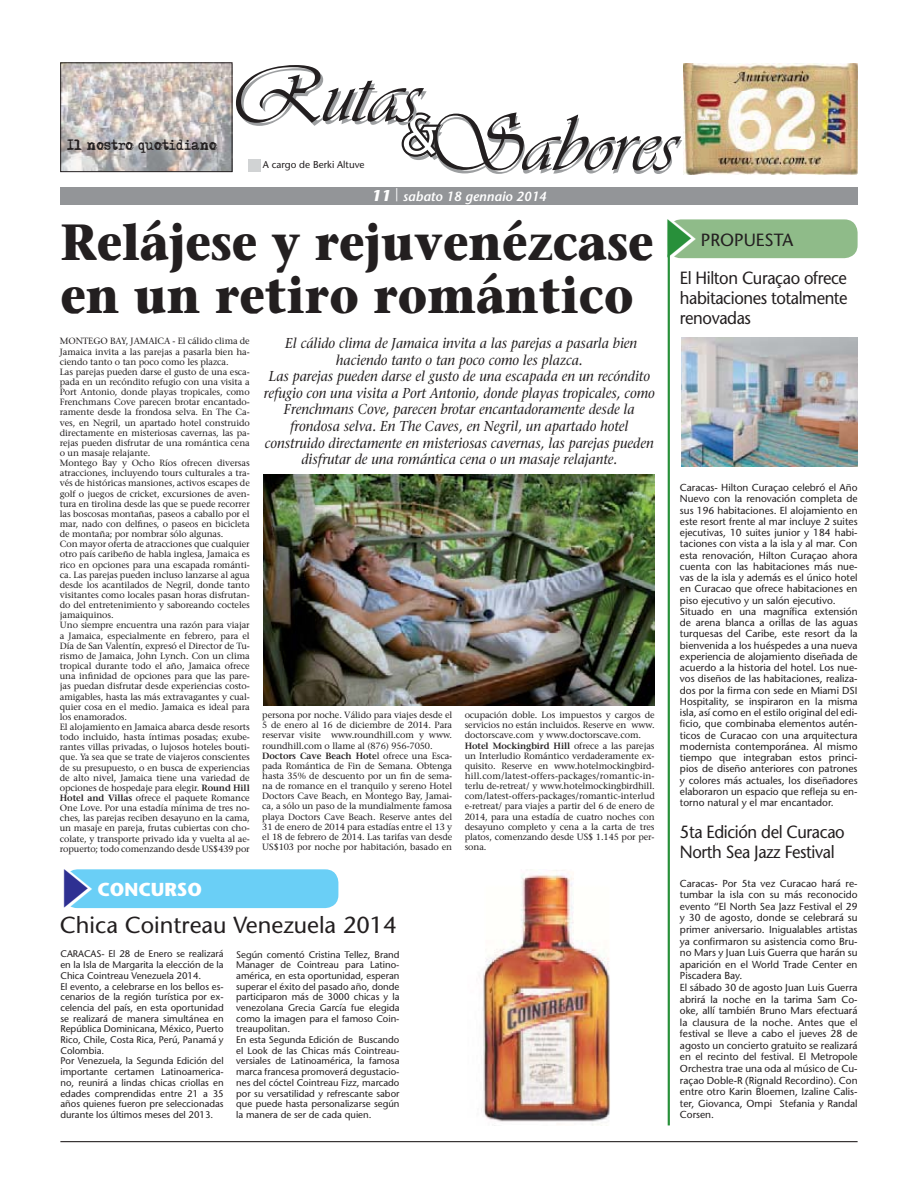
<style>
.page{position:relative;width:918px;height:1188px;background:#fff}
.page>*{position:absolute;margin:0;border:0;box-sizing:border-box;transform-origin:0 0}
.t1{font:82.65px "Vivaldii";color:#231f20}
.t2{font:italic 55.2px "Stone Sans";color:#9d9fa1}
.t3{font:700 50.7px/52.9px "Stone Serif";color:#231f20;scale:.9 1}
.t4{font:23.1px "Stone Sans";color:#231f20}
.t5{font:700 18.75px "Stone Sans";color:#fff}
.t6{font:17.7px/19.8px "Stone Sans";letter-spacing:-.025em;color:#231f20;text-align:justify;scale:.94 1}
.t7{font:17.7px "Stone Sans";color:#231f20}
.t8{font:italic 14.4px/16.5px "Stone Serif";color:#231f20;text-align:center;scale:.93 1}
.t9{font:italic 600 13.2px "Stone Sans";color:#fff}
.t10{font:13.2px "Adler";letter-spacing:-.01em;color:#231f20;scale:.9 1}
.t11{font:10.2px/11.2px "Stone Sans";color:#231f20}
.t12{font:9.9px "Stone Sans";color:#231f20}
.t13{font:9.6px/10.6px "Stone Sans";color:#231f20}
.t14{font:9px/10.2px "Stone Serif";letter-spacing:-.01em;color:#231f20}
.s1{font-weight:700;font-size:15.45px}
.s2{font-weight:600}
</style>
<div class="page">
<svg style="left:401px;top:112px;width:43px;height:46px"></svg>
<hr style="left:60px;top:1141px;width:798px;height:1px;background:#231f20">
<div style="left:60px;top:187px;width:798px;height:18px;background:#939598"></div>
<img style="left:62px;top:65px;width:168px;height:105px">
<div style="left:60px;top:63px;width:172px;height:109px;border:1px solid #231f20"></div>
<img style="left:684px;top:63px;width:174px;height:112px">
<div style="left:248px;top:159px;width:13px;height:13px;background:#d1d3d4"></div>
<div style="left:668px;top:219px;width:190px;height:39px;background:#8fbb89;border-radius:13px"></div>
<div style="left:64px;top:869px;width:274px;height:39px;background:#6acff6;border-radius:13px"></div>
<hr style="left:668px;top:255px;width:2px;height:870px;background:#28903a">
<img style="left:681px;top:338px;width:177px;height:129px">
<img style="left:263px;top:475px;width:392px;height:230px">
<img style="left:483px;top:870px;width:127px;height:255px">
<svg style="left:667px;top:219px;width:29px;height:43px"></svg>
<svg style="left:64px;top:869px;width:28px;height:40px"></svg>
<h3 class="t10" style="left:67px;top:138px;width:168px">Il nostro quotidiano</h3>
<h1 class="t1" style="left:229px;top:45px;width:190px">Rutas</h1>
<h1 class="t1" style="left:423px;top:93px;width:253px">Sabores</h1>
<h2 class="t2" style="left:401px;top:119px;width:42px">&amp;</h2>
<h3 class="t9" style="left:371px;top:191px;width:177px"><span class="s1">11</span> <sup>|</sup> sabato 18 gennaio 2014</h3>
<p class="t12" style="left:263px;top:161px;width:103px">A cargo de Berki Altuve</p>
<h3 class="t3" style="left:60px;top:221px;width:661px">Relájese y rejuvenézcase en un retiro romántico</h3>
<p class="t8" style="left:264px;top:337px;width:422px">El cálido clima de Jamaica invita a las parejas a pasarla bien haciendo tanto o tan poco como les plazca.<br>Las parejas pueden darse el gusto de una escapada en un recóndito refugio con una visita a Port Antonio, donde playas tropicales, como Frenchmans Cove, parecen brotar encantadoramente desde la frondosa selva. En The Caves, en Negril, un apartado hotel construido directamente en misteriosas cavernas, las parejas pueden disfrutar de una romántica cena o un masaje relajante.</p>
<p class="t14" style="left:60px;top:337px;width:191px">MONTEGO BAY, JAMAICA - El cálido clima de Jamaica invita a las parejas a pasarla bien ha&shy;ciendo tanto o tan poco como les plazca.<br>Las parejas pueden darse el gusto de una esca&shy;pada en un recóndito refugio con una visita a Port Antonio, donde playas tropicales, como Frenchmans Cove parecen brotar encantado&shy;ramente desde la frondosa selva. En The Ca&shy;ves, en Negril, un apartado hotel construido directamente en misteriosas cavernas, las pa&shy;rejas pueden disfrutar de una romántica cena o un masaje relajante.<br>Montego Bay y Ocho Ríos ofrecen diversas atracciones, incluyendo tours culturales a tra&shy;vés de históricas mansiones, activos escapes de golf o juegos de cricket, excursiones de aven&shy;tura en tirolina desde las que se puede recorrer las boscosas montañas, paseos a caballo por el mar, nado con delfines, o paseos en bicicleta de montaña; por nombrar sólo algunas.<br>Con mayor oferta de atracciones que cualquier otro país caribeño de habla inglesa, Jamaica es rico en opciones para una escapada románti&shy;ca. Las parejas pueden incluso lanzarse al agua desde los acantilados de Negril, donde tanto visitantes como locales pasan horas disfrutan&shy;do del entretenimiento y saboreando cocteles jamaiquinos.<br>Uno siempre encuentra una razón para viajar a Jamaica, especialmente en febrero, para el Día de San Valentín, expresó el Director de Tu&shy;rismo de Jamaica, John Lynch. Con un clima tropical durante todo el año, Jamaica ofrece una infinidad de opciones para que las pare&shy;jas puedan disfrutar desde experiencias costo&shy;amigables, hasta las más extravagantes y cual&shy;quier cosa en el medio. Jamaica es ideal para los enamorados.<br>El alojamiento en Jamaica abarca desde resorts todo incluido, hasta íntimas posadas; exube&shy;rantes villas privadas, o lujosos hoteles bouti&shy;que. Ya sea que se trate de viajeros conscientes de su presupuesto, o en busca de experiencias de alto nivel, Jamaica tiene una variedad de opciones de hospedaje para elegir. <span class="s2">Round Hill Hotel and Villas</span> ofrece el paquete Romance One Love. Por una estadía mínima de tres no&shy;ches, las parejas reciben desayuno en la cama, un masaje en pareja, frutas cubiertas con cho&shy;colate, y transporte privado ida y vuelta al ae&shy;ropuerto; todo comenzando desde US$439 por</p>
<p class="t14" style="left:262px;top:711px;width:191px">persona por noche. Válido para viajes desde el 5 de enero al 16 de diciembre de 2014. Para reservar visite www.roundhill.com y www. roundhill.com o llame al (876) 956-7050.<br><span class="s2">Doctors Cave Beach Hote</span>l ofrece una Esca&shy;pada Romántica de Fin de Semana. Obtenga hasta 35% de descuento por un fin de sema&shy;na de romance en el tranquilo y sereno Hotel Doctors Cave Beach, en Montego Bay, Jamai&shy;ca, a sólo un paso de la mundialmente famosa playa Doctors Cave Beach. Reserve antes del 31 de enero de 2014 para estadías entre el 13 y el 18 de febrero de 2014. Las tarifas van desde US$103 por noche por habitación, basado en</p>
<p class="t14" style="left:465px;top:711px;width:192px">ocupación doble. Los impuestos y cargos de servicios no están incluidos. Reserve en www. doctorscave.com y www.doctorscave.com.<br><span class="s2">Hotel Mockingbird Hill</span> ofrece a las parejas un Interludio Romántico verdaderamente ex&shy;quisito. Reserve en www.hotelmockingbird&shy;hill.com/latest-offers-packages/romantic-in&shy;terlu de-retreat/ y www.hotelmockingbirdhill. com/latest-offers-packages/romantic-interlud e-retreat/ para viajes a partir del 6 de enero de 2014, para una estadía de cuatro noches con desayuno completo y cena a la carta de tres platos, comenzando desde US$ 1.145 por per&shy;sona.</p>
<h3 class="t5" style="left:97px;top:882px;width:106px">CONCURSO</h3>
<h3 class="t4" style="left:60px;top:916px;width:338px">Chica Cointreau Venezuela 2014</h3>
<p class="t13" style="left:60px;top:950px;width:165px">CARACAS- El 28 de Enero se realizará en la Isla de Margarita la elección de la Chica Cointreau Venezuela 2014.<br>El evento, a celebrarse en los bellos es&shy;cenarios de la región turística por ex&shy;celencia del país, en esta oportunidad se realizará de manera simultánea en República Dominicana, México, Puerto Rico, Chile, Costa Rica, Perú, Panamá y Colombia.<br>Por Venezuela, la Segunda Edición del importante certamen Latinoamerica&shy;no, reunirá a lindas chicas criollas en edades comprendidas entre 21 a 35 años quienes fueron pre seleccionadas durante los últimos meses del 2013.</p>
<p class="t13" style="left:236px;top:950px;width:165px">Según comentó Cristina Tellez, Brand Manager de Cointreau para Latino&shy;américa, en esta oportunidad, esperan superar el éxito del pasado año, donde participaron más de 3000 chicas y la venezolana Grecia García fue elegida como la imagen para el famoso Coin&shy;treaupolitan.<br>En esta Segunda Edición de Buscando el Look de las Chicas más Cointreau&shy;versiales de Latinoamérica, la famosa marca francesa promoverá degustacio&shy;nes del cóctel Cointreau Fizz, marcado por su versatilidad y refrescante sabor que puede hasta personalizarse según la manera de ser de cada quien.</p>
<h3 class="t7" style="left:701px;top:233px;width:94px">PROPUESTA</h3>
<h3 class="t6" style="left:680px;top:270px;width:180px">El Hilton Curaçao ofrece habitaciones totalmente renovadas</h3>
<p class="t11" style="left:680px;top:483px;width:179px">Caracas- Hilton Curaçao celebró el Año Nuevo con la renovación completa de sus 196 habitaciones. El alojamiento en este resort frente al mar incluye 2 suites ejecutivas, 10 suites junior y 184 habi&shy;taciones con vista a la isla y al mar. Con esta renovación, Hilton Curaçao ahora cuenta con las habitaciones más nue&shy;vas de la isla y además es el único hotel en Curacao que ofrece habitaciones en piso ejecutivo y un salón ejecutivo.<br>Situado en una magnífica extensión de arena blanca a orillas de las aguas turquesas del Caribe, este resort da la bienvenida a los huéspedes a una nueva experiencia de alojamiento diseñada de acuerdo a la historia del hotel. Los nue&shy;vos diseños de las habitaciones, realiza&shy;dos por la firma con sede en Miami DSI Hospitality, se inspiraron en la misma isla, así como en el estilo original del edi&shy;ficio, que combinaba elementos autén&shy;ticos de Curacao con una arquitectura modernista contemporánea. Al mismo tiempo que integraban estos princi&shy;pios de diseño anteriores con patrones y colores más actuales, los diseñadores elaboraron un espacio que refleja su en&shy;torno natural y el mar encantador.</p>
<h3 class="t6" style="left:680px;top:824px;width:177px">5ta Edición del Curacao<br>North Sea Jazz Festival</h3>
<p class="t11" style="left:680px;top:878px;width:179px">Caracas- Por 5ta vez Curacao hará re&shy;tumbar la isla con su más reconocido evento “El North Sea Jazz Festival el 29 y 30 de agosto, donde se celebrará su primer aniversario. Inigualables artistas ya confirmaron su asistencia como Bru&shy;no Mars y Juan Luis Guerra que harán su aparición en el World Trade Center en Piscadera Bay.<br>El sábado 30 de agosto Juan Luis Guerra abrirá la noche en la tarima Sam Co&shy;oke, allí también Bruno Mars efectuará la clausura de la noche. Antes que el festival se lleve a cabo el jueves 28 de agosto un concierto gratuito se realizará en el recinto del festival. El Metropole Orchestra trae una oda al músico de Cu&shy;raçao Doble-R (Rignald Recordino). Con entre otro Karin Bloemen, Izaline Calis&shy;ter, Giovanca, Ompi Stefania y Randal Corsen.</p>
</div>
